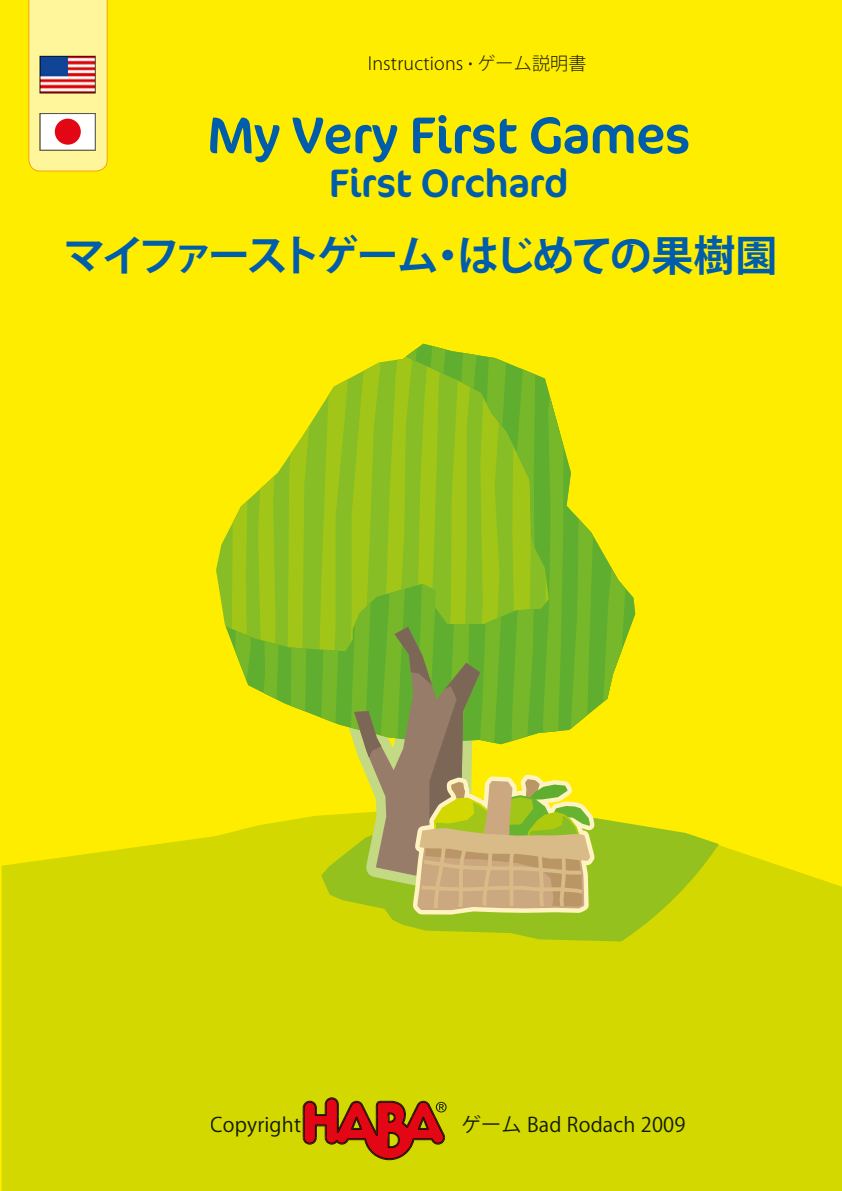
<style>
.page{position:relative;width:842px;height:1191px;background:#ffed00}
.page>*{position:absolute;margin:0;border:0;box-sizing:border-box;transform-origin:0 0}
.t1{font:52px "Cocon";letter-spacing:-.01em;color:#005da9}
.t2{font:42px "Koz Go Pro Bold 90 pv RKSJ H 90 msp RKSJ H";color:#005da9}
.t3{font:40px "Cocon";letter-spacing:-.01em;color:#005da9}
.t4{font:20px "Koz Go Pro Regular 90 pv RKSJ H 90 msp RKSJ H";color:#101b00}
.t5{font:18px "Koz Go Pro Light 90 pv RKSJ H 90 msp RKSJ H";color:#1c1d00}
.s1{font-size:14px}
</style>
<div class="page">
<svg style="left:28px;top:0;width:80px;height:171px;background:#edda99"></svg>
<div style="left:55px;top:119px;width:26px;height:26px;background:#e30614;border-radius:50%"></div>
<div style="left:2px;top:815px;width:840px;height:376px;background:#d3d800"></div>
<svg style="left:320px;top:815px;width:436px;height:127px;background:#c0d10c"></svg>
<svg style="left:328px;top:813px;width:26px;height:82px;background:#b6cd0e"></svg>
<svg style="left:216px;top:344px;width:419px;height:399px"></svg>
<svg style="left:403px;top:814px;width:200px;height:287px;background:#ced603"></svg>
<svg style="left:354px;top:627px;width:237px;height:300px;background:#a5b349"></svg>
<svg style="left:211px;top:1097px;width:245px;height:63px;background:#c79105"></svg>
<div style="left:463px;top:1115px;width:57px;height:18px;background:#d3d800"></div>
<div style="left:522px;top:1116px;width:163px;height:16px;background:#d3d800"></div>
<p class="t5" style="left:368px;top:53px;width:218px">Instructions <span class="s1">•</span> ゲーム説明書</p>
<h1 class="t1" style="left:208px;top:105px;width:484px">My Very First Games</h1>
<h3 class="t3" style="left:329px;top:160px;width:241px">First Orchard</h3>
<h2 class="t2" style="left:64px;top:231px;width:709px">マイファーストゲーム・はじめての果樹園</h2>
<p class="t4" style="left:210px;top:1113px;width:92px">Copyright</p>
<p class="t4" style="left:461px;top:1113px;width:224px">ゲーム Bad Rodach 2009</p>
</div>
